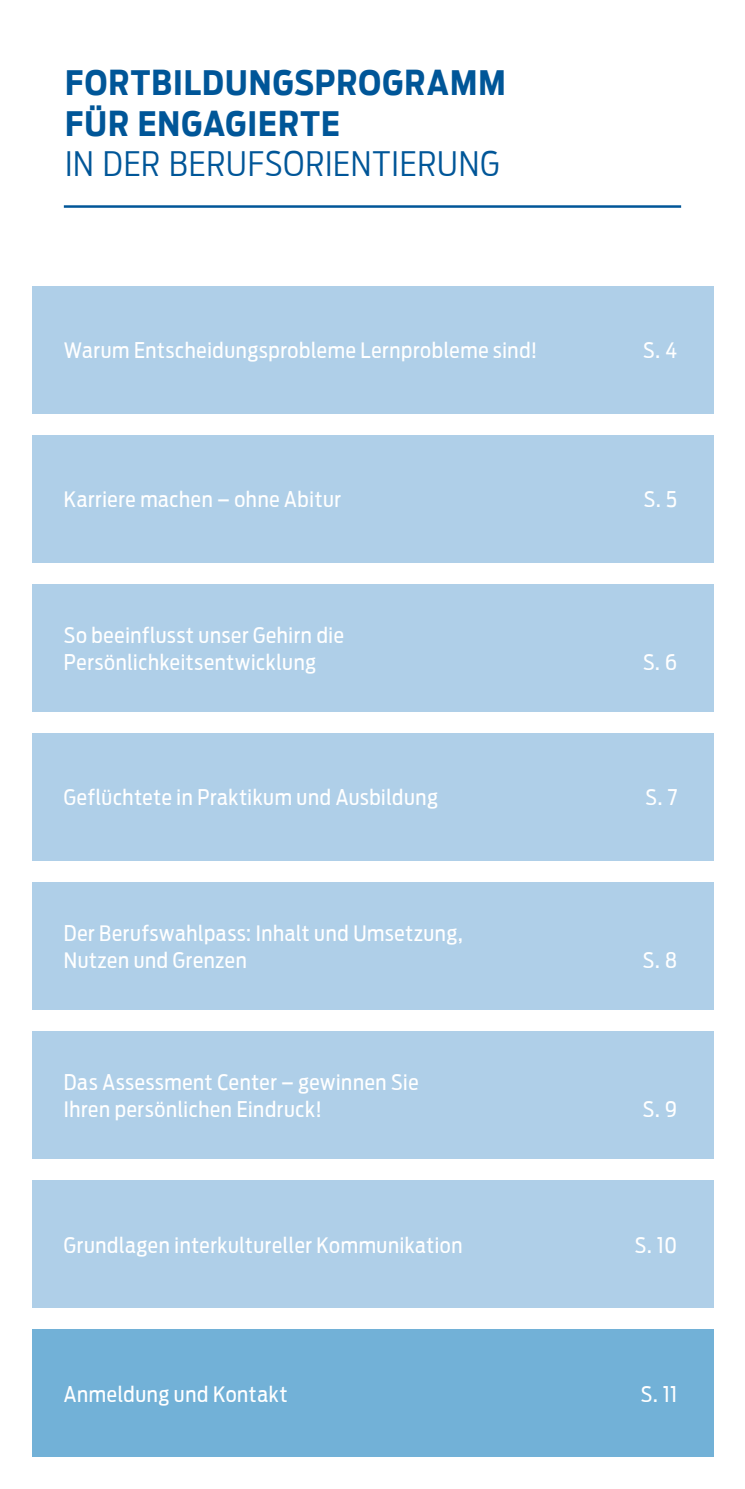
<style>
.page{position:relative;width:745px;height:1489px;background:#fff}
.page>*{position:absolute;margin:0;border:0;box-sizing:border-box;transform-origin:0 0}
.t1{font:700 33.75px/40.5px "Antenna Cond";letter-spacing:.03em;color:#005698}
.t2{font:300 33.75px "Antenna Cond";letter-spacing:.02em;color:#005698}
.t3{font:21.25px/27.5px "Antenna Cond";letter-spacing:.03em;color:#fff}
</style>
<div class="page">
<div style="left:32px;top:1031px;width:680px;height:127px;background:#afcfe8"></div>
<div style="left:32px;top:286px;width:680px;height:127px;background:#afcfe8"></div>
<div style="left:32px;top:435px;width:680px;height:127px;background:#afcfe8"></div>
<div style="left:32px;top:584px;width:680px;height:127px;background:#afcfe8"></div>
<div style="left:32px;top:1180px;width:680px;height:127px;background:#afcfe8"></div>
<div style="left:32px;top:733px;width:680px;height:127px;background:#afcfe8"></div>
<div style="left:32px;top:882px;width:680px;height:127px;background:#afcfe8"></div>
<div style="left:32px;top:1329px;width:680px;height:127px;background:#72b1d7"></div>
<hr style="left:64px;top:205px;width:616px;height:3px;background:#005698">
<h1 class="t1" style="left:65px;top:63px;width:441px">FORTBILDUNGSPROGRAMM<br>FÜR ENGAGIERTE</h1>
<h1 class="t2" style="left:65px;top:144px;width:435px">IN DER BERUFSORIENTIERUNG</h1>
<p class="t3" style="left:64px;top:336px;width:474px">Warum Entscheidungsprobleme Lernprobleme sind!</p>
<p class="t3" style="left:643px;top:336px;width:35px">S. 4</p>
<p class="t3" style="left:64px;top:485px;width:278px">Karriere machen – ohne Abitur</p>
<p class="t3" style="left:643px;top:485px;width:35px">S. 5</p>
<p class="t3" style="left:64px;top:621px;width:281px">So beeinflusst unser Gehirn die<br>Persönlichkeitsentwicklung</p>
<p class="t3" style="left:642px;top:648px;width:36px">S. 6</p>
<p class="t3" style="left:64px;top:783px;width:375px">Geflüchtete in Praktikum und Ausbildung</p>
<p class="t3" style="left:645px;top:783px;width:33px">S. 7</p>
<p class="t3" style="left:64px;top:919px;width:400px">Der Berufswahlpass: Inhalt und Umsetzung,<br>Nutzen und Grenzen</p>
<p class="t3" style="left:64px;top:1068px;width:356px">Das Assessment Center – gewinnen Sie<br>Ihren persönlichen Eindruck!</p>
<p class="t3" style="left:642px;top:946px;width:36px">S. 8</p>
<p class="t3" style="left:642px;top:1095px;width:36px">S. 9</p>
<p class="t3" style="left:64px;top:1231px;width:400px">Grundlagen interkultureller Kommunikation</p>
<p class="t3" style="left:634px;top:1231px;width:44px">S. 10</p>
<p class="t3" style="left:64px;top:1380px;width:225px">Anmeldung und Kontakt</p>
<p class="t3" style="left:640px;top:1380px;width:38px">S. 11</p>
</div>
